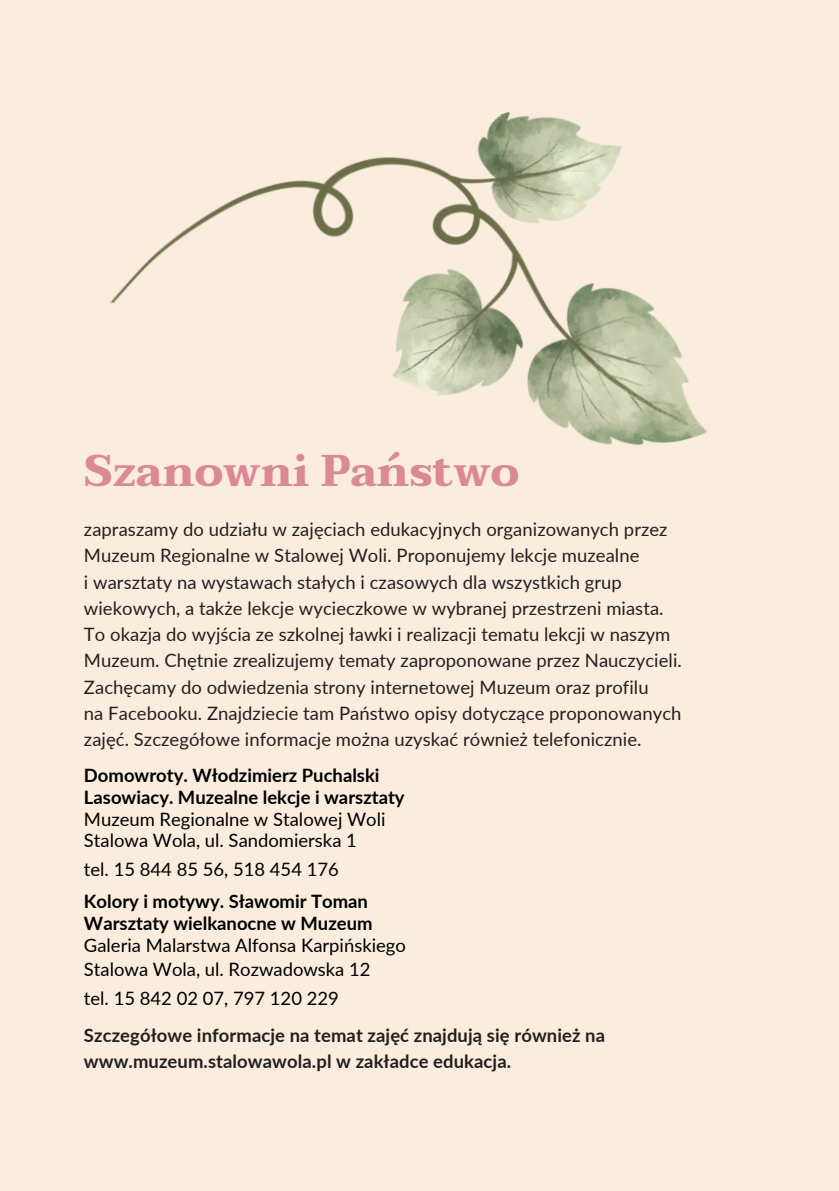
<style>
.page{position:relative;width:839px;height:1191px;background:#fff}
.page>*{position:absolute;margin:0;border:0;box-sizing:border-box;transform-origin:0 0}
.t1{font:700 44.2px "Taviraj";color:#db8994}
.t2{font:18.4px/26.2px "Lato";letter-spacing:.005em;color:#231f20}
.t3{font:18.4px "Lato";color:#000}
.t4{font:700 18.4px "Lato";color:#000}
.t5{font:700 18.4px/26.2px "Lato";letter-spacing:.005em;color:#231f20}
</style>
<div class="page">
<div style="left:0;top:0;width:838px;height:1190px;background:#faeddd"></div>
<img style="left:110px;top:112px;width:597px;height:334px">
<p class="t1" style="left:84px;top:445px;width:437px">Szanowni Państwo</p>
<p class="t2" style="left:84px;top:516px;width:599px">zapraszamy do udziału w zajęciach edukacyjnych organizowanych przez Muzeum Regionalne w Stalowej Woli. Proponujemy lekcje muzealne<br>i warsztaty na wystawach stałych i czasowych dla wszystkich grup wiekowych, a także lekcje wycieczkowe w wybranej przestrzeni miasta.<br>To okazja do wyjścia ze szkolnej ławki i realizacji tematu lekcji w naszym Muzeum. Chętnie zrealizujemy tematy zaproponowane przez Nauczycieli.<br>Zachęcamy do odwiedzenia strony internetowej Muzeum oraz profilu<br>na Facebooku. Znajdziecie tam Państwo opisy dotyczące proponowanych zajęć. Szczegółowe informacje można uzyskać również telefonicznie.</p>
<p class="t4" style="left:84px;top:764px;width:297px">Domowroty. Włodzimierz Puchalski</p>
<p class="t4" style="left:84px;top:786px;width:322px">Lasowiacy. Muzealne lekcje i warsztaty</p>
<p class="t3" style="left:84px;top:808px;width:303px">Muzeum Regionalne w Stalowej Woli</p>
<p class="t3" style="left:84px;top:829px;width:274px">Stalowa Wola, ul. Sandomierska 1</p>
<p class="t3" style="left:84px;top:858px;width:256px">tel. 15 844 85 56, 518 454 176</p>
<p class="t4" style="left:84px;top:890px;width:285px">Kolory i motywy. Sławomir Toman</p>
<p class="t4" style="left:84px;top:912px;width:290px">Warsztaty wielkanocne w Muzeum</p>
<p class="t3" style="left:84px;top:934px;width:323px">Galeria Malarstwa Alfonsa Karpińskiego</p>
<p class="t3" style="left:84px;top:958px;width:288px">Stalowa Wola, ul. Rozwadowska 12</p>
<p class="t3" style="left:84px;top:987px;width:256px">tel. 15 842 02 07, 797 120 229</p>
<h1 class="t5" style="left:84px;top:1022px;width:522px">Szczegółowe informacje na temat zajęć znajdują się również na www.muzeum.stalowawola.pl w zakładce edukacja.</h1>
</div>
